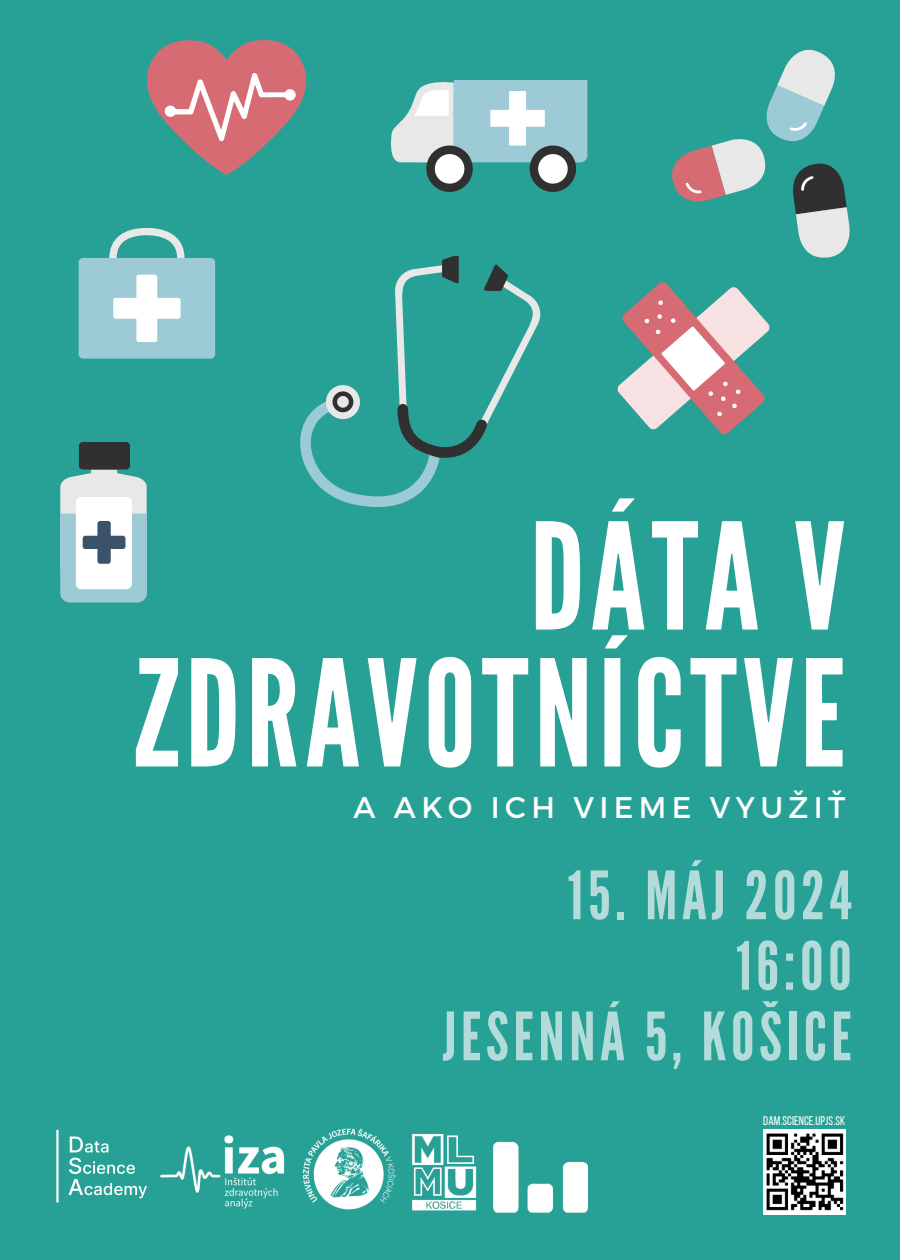
<style>
.page{position:relative;width:900px;height:1260px;background:#27a196}
.page>*{position:absolute;margin:0;border:0;box-sizing:border-box;transform-origin:0 0}
.t1{font:147.5px/137px "League Gothic";letter-spacing:.04em;color:#fff;text-align:right}
.t2{font:66.5px/70.5px "League Gothic";letter-spacing:.07em;color:#b2dbd9;text-align:right}
.t3{font:29.75px "Montserrat";letter-spacing:.18em;color:#fff}
.t4{font:12.5px "Bebas Neue";letter-spacing:.01em;color:#fff}
</style>
<div class="page">
<svg style="left:300px;top:257px;width:240px;height:249px"></svg>
<svg style="left:673px;top:50px;width:176px;height:208px"></svg>
<svg style="left:147px;top:40px;width:159px;height:135px"></svg>
<div style="left:79px;top:258px;width:136px;height:101px;background:#9ccbd5;border-radius:4px"></div>
<div style="left:113px;top:298px;width:68px;height:21px;background:#fff;border-radius:2px"></div>
<div style="left:136px;top:275px;width:21px;height:67px;background:#fff;border-radius:2px"></div>
<svg style="left:109px;top:228px;width:76px;height:30px"></svg>
<svg style="left:60px;top:470px;width:86px;height:133px;background:#b0d3d7"></svg>
<div style="left:76px;top:497px;width:56px;height:92px;background:#fff;border-radius:5px"></div>
<div style="left:79px;top:442px;width:51px;height:28px;background:#303030;border-radius:4px"></div>
<div style="left:83px;top:536px;width:42px;height:13px;background:#3b536a;border-radius:3px"></div>
<div style="left:97px;top:521px;width:14px;height:43px;background:#3b536a;border-radius:3px"></div>
<svg style="left:391px;top:81px;width:196px;height:110px"></svg>
<svg style="left:618px;top:282px;width:151px;height:152px"></svg>
<svg style="left:68px;top:1137px;width:78px;height:61px"></svg>
<hr style="left:56px;top:1130px;width:3px;height:72px;background:#fff">
<img style="left:160px;top:1135px;width:120px;height:73px">
<img style="left:763px;top:1130px;width:83px;height:84px">
<img style="left:280px;top:1128px;width:116px;height:82px">
<img style="left:493px;top:1141px;width:94px;height:72px">
<img style="left:412px;top:1134px;width:65px;height:77px">
<p class="t1" style="left:134px;top:512px;width:713px">DÁTA V<br>ZDRAVOTNÍCTVE</p>
<h1 class="t3" style="left:353px;top:788px;width:494px">A AKO ICH VIEME VYUŽIŤ</h1>
<p class="t2" style="left:443px;top:862px;width:411px">15. MÁJ 2024<br>16:00<br>JESENNÁ 5, KOŠICE</p>
<h3 class="t4" style="left:763px;top:1115px;width:83px">DAM.SCIENCE.UPJS.SK</h3>
</div>
